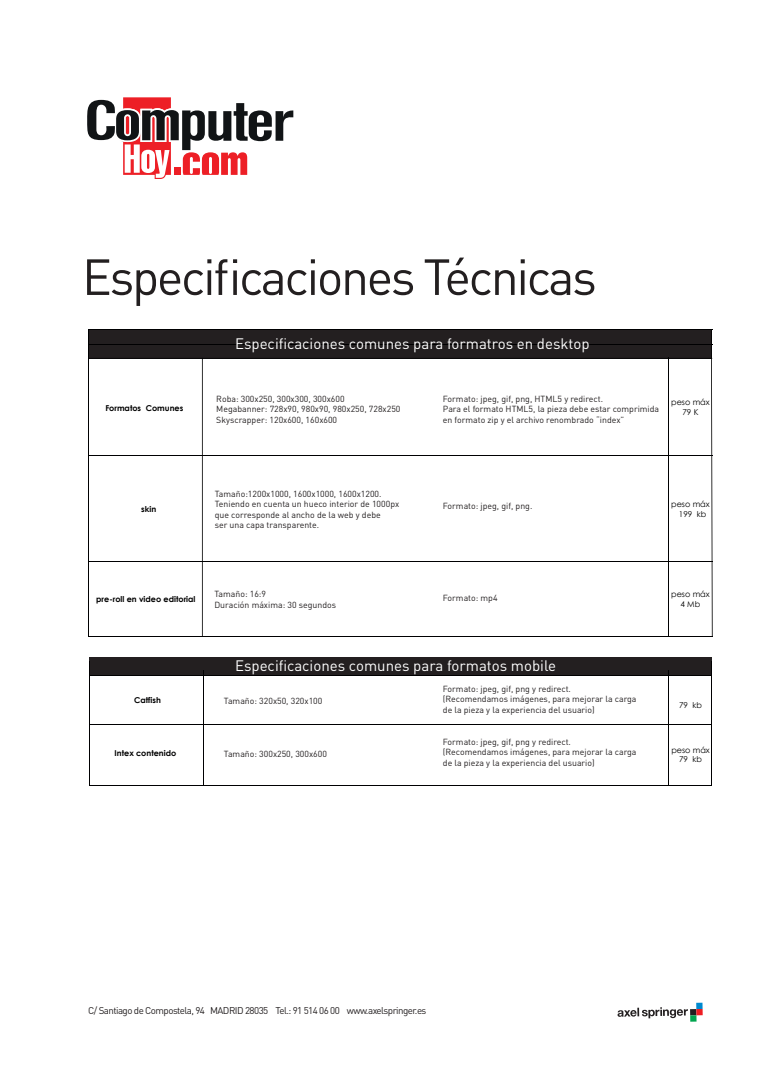
<style>
.page{position:relative;width:780px;height:1088px;background:#fff}
.page>*{position:absolute;margin:0;border:0;box-sizing:border-box;transform-origin:0 0}
.t1{font:50px "DIN Pro";letter-spacing:-.05em;color:#231f20}
.t2{font:15px "DIN Pro";color:#fff}
.t3{font:9.75px "DIN Pro";letter-spacing:-.055em;color:#231f20}
.t4{font:8.75px/10.5px "DIN Pro";color:#231f20}
.t5{font:700 8.12px "Century Gothic";color:#000001}
.t6{font:8.12px/9.8px "Century Gothic";color:#000001;text-align:center}
</style>
<div class="page">
<div style="left:690px;top:1015px;width:6px;height:7px;background:#00a54f"></div>
<svg style="left:617px;top:1003px;width:85px;height:15px"></svg>
<div style="left:88px;top:330px;width:580px;height:15px;background:#231f20"></div>
<div style="left:668px;top:330px;width:43px;height:15px;background:#231f20"></div>
<div style="left:88px;top:345px;width:580px;height:13px;background:#231f20"></div>
<div style="left:668px;top:345px;width:43px;height:13px;background:#231f20"></div>
<hr style="left:202px;top:358px;width:1px;height:279px;background:#000001">
<hr style="left:668px;top:358px;width:1px;height:278px;background:#000001">
<hr style="left:88px;top:344px;width:624px;height:1px;background:#000001">
<hr style="left:88px;top:358px;width:624px;height:1px;background:#000001">
<hr style="left:88px;top:455px;width:624px;height:1px;background:#000001">
<hr style="left:88px;top:561px;width:624px;height:1px;background:#000001">
<hr style="left:88px;top:636px;width:624px;height:1px;background:#000001">
<hr style="left:88px;top:329px;width:1px;height:308px;background:#000001">
<svg style="left:711px;top:330px;width:1px;height:306px"></svg>
<hr style="left:88px;top:329px;width:624px;height:1px;background:#000001">
<div style="left:89px;top:657px;width:623px;height:18px;background:#231f20"></div>
<hr style="left:203px;top:670px;width:1px;height:116px;background:#000001">
<hr style="left:90px;top:675px;width:622px;height:1px;background:#000001">
<hr style="left:90px;top:724px;width:622px;height:1px;background:#000001">
<hr style="left:90px;top:785px;width:622px;height:1px;background:#000001">
<hr style="left:90px;top:661px;width:1px;height:125px;background:#000001">
<hr style="left:711px;top:661px;width:1px;height:125px;background:#000001">
<hr style="left:668px;top:670px;width:1px;height:115px;background:#000001">
<svg style="left:87px;top:97px;width:207px;height:82px"></svg>
<h1 class="t1" style="left:82px;top:243px;width:516px">Especificaciones Técnicas</h1>
<h2 class="t2" style="left:235px;top:333px;width:356px">Especificaciones comunes para formatros en desktop</h2>
<p class="t4" style="left:216px;top:393px;width:186px">Roba: 300x250, 300x300, 300x600<br>Megabanner: 728x90, 980x90, 980x250, 728x250<br>Skyscrapper: 120x600, 160x600</p>
<p class="t4" style="left:443px;top:393px;width:218px">Formato: jpeg, gif, png, HTML5 y redirect.<br>Para el formato HTML5, la pieza debe estar comprimida en formato zip y el archivo renombrado “index”</p>
<p class="t5" style="left:105px;top:402px;width:79px">Formatos Comunes</p>
<p class="t6" style="left:671px;top:397px;width:40px">peso máx<br>79 K</p>
<p class="t4" style="left:215px;top:488px;width:186px">Tamaño:1200x1000, 1600x1000, 1600x1200.<br>Teniendo en cuenta un hueco interior de 1000px que corresponde al ancho de la web y debe<br>ser una capa transparente.</p>
<p class="t5" style="left:141px;top:503px;width:17px">skin</p>
<p class="t6" style="left:671px;top:499px;width:40px">peso máx<br>199 kb</p>
<p class="t4" style="left:443px;top:500px;width:91px">Formato: jpeg, gif, png.</p>
<p class="t5" style="left:96px;top:594px;width:101px">pre-roll en video editorial</p>
<p class="t6" style="left:671px;top:589px;width:40px">peso máx<br>4 Mb</p>
<p class="t4" style="left:214px;top:588px;width:123px">Tamaño: 16:9<br>Duración máxima: 30 segundos</p>
<p class="t4" style="left:443px;top:593px;width:56px">Formato: mp4</p>
<h2 class="t2" style="left:235px;top:655px;width:322px">Especificaciones comunes para formatos mobile</h2>
<p class="t4" style="left:443px;top:683px;width:195px">Formato: jpeg, gif, png y redirect. (Recomendamos imágenes, para mejorar la carga de la pieza y la experiencia del usuario)</p>
<p class="t4" style="left:443px;top:736px;width:195px">Formato: jpeg, gif, png y redirect. (Recomendamos imágenes, para mejorar la carga de la pieza y la experiencia del usuario)</p>
<p class="t5" style="left:134px;top:695px;width:28px">Catfish</p>
<p class="t4" style="left:224px;top:695px;width:100px">Tamaño: 320x50, 320x100</p>
<p class="t6" style="left:679px;top:700px;width:25px">79 kb</p>
<p class="t5" style="left:115px;top:748px;width:63px">Intex contenido</p>
<p class="t6" style="left:671px;top:745px;width:40px">peso máx<br>79 kb</p>
<p class="t4" style="left:224px;top:748px;width:105px">Tamaño: 300x250, 300x600</p>
<p class="t3" style="left:88px;top:1004px;width:340px">C/ Santiago de Compostela, 94 MADRID 28035 Tel.: 91 514 06 00 www.axelspringer.es</p>
</div>
